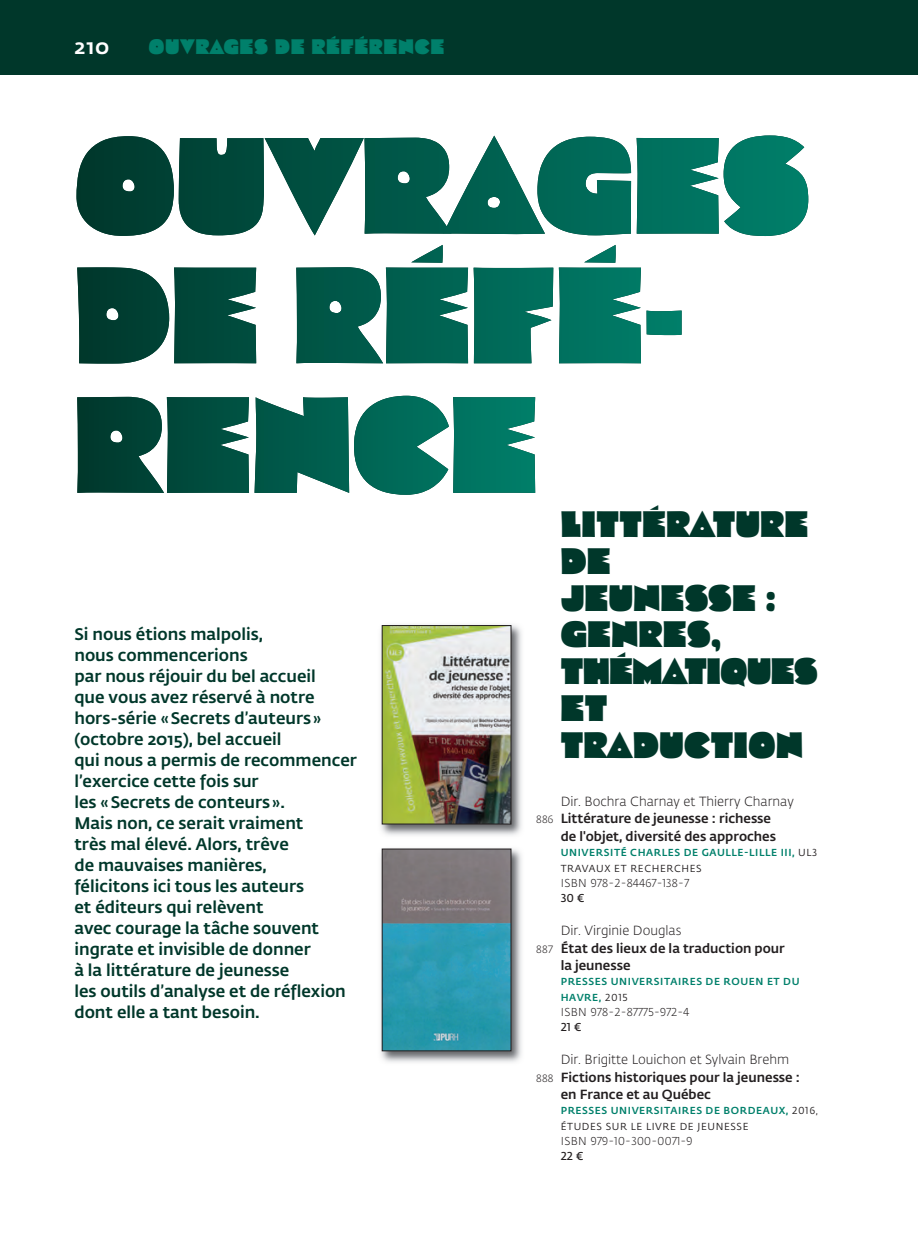
<style>
.page{position:relative;width:918px;height:1241px;background:#fff}
.page>*{position:absolute;margin:0;border:0;box-sizing:border-box;transform-origin:0 0}
.t1{font:36.75px/36.8px "Cooter Deuce";letter-spacing:.015em;color:#00372a}
.t2{font:21px "Cooter Deuce";letter-spacing:.05em;color:#00806b}
.t3{font:500 21px "Fedra Sans Pro";color:#fff}
.t4{font:500 16.62px/21px "Fedra Sans Pro";color:#00372a}
.t5{font:500 13.12px "Fedra Sans Pro";color:#231f20}
.t6{font:300 13.12px "Fedra Sans Pro";color:#231f20}
.t7{font:300 11.38px/15.2px "Fedra Sans Pro";letter-spacing:.035em;color:#231f20}
.t8{font:500 10.15px/15.4px "Fedra Sans Pro";letter-spacing:.06em;color:#00806b}
.s1{font-weight:300;font-size:10.5px}
.s2{font-weight:400;color:#231f20}
.s3{font-weight:600}
</style>
<div class="page">
<div style="left:0;top:0;width:918px;height:74px;background:#00372a"></div>
<img style="left:380px;top:624px;width:142px;height:439px">
<img style="left:384px;top:627px;width:125px;height:195px">
<div style="left:382px;top:625px;width:129px;height:199px;border:1px solid #231f20"></div>
<img style="left:384px;top:850px;width:125px;height:198px">
<div style="left:382px;top:848px;width:129px;height:202px;border:1px solid #231f20"></div>
<svg style="left:77px;top:395px;width:458px;height:99px"></svg>
<svg style="left:77px;top:245px;width:604px;height:118px"></svg>
<svg style="left:76px;top:136px;width:732px;height:100px"></svg>
<p class="t3" style="left:74px;top:38px;width:37px">210</p>
<p class="t2" style="left:149px;top:37px;width:297px">OUVRAGES DE RÉFÉRENCE</p>
<p class="t4" style="left:74px;top:625px;width:284px">Si nous étions malpolis,<br>nous commencerions<br>par nous réjouir du bel accueil<br>que vous avez réservé à notre hors-série « Secrets d’auteurs » (octobre 2015), bel accueil<br>qui nous a permis de recommencer l’exercice cette fois sur<br>les « Secrets de conteurs ».<br>Mais non, ce serait vraiment<br>très mal élevé. Alors, trêve<br>de mauvaises manières,<br>félicitons ici tous les auteurs<br>et éditeurs qui relèvent<br>avec courage la tâche souvent ingrate et invisible de donner<br>à la littérature de jeunesse<br>les outils d’analyse et de réflexion dont elle a tant besoin.</p>
<p class="t1" style="left:561px;top:507px;width:259px">LITTÉRATURE<br>DE<br>JEUNESSE :<br>GENRES,<br>ThÉMATIQUES<br>ET<br>TRADUCTION</p>
<p class="t6" style="left:561px;top:795px;width:234px">Dir. Bochra Charnay et Thierry Charnay</p>
<p class="t5" style="left:536px;top:813px;width:237px"><span class="s1">886</span> Littérature de jeunesse : richesse</p>
<p class="t5" style="left:561px;top:830px;width:217px">de l'objet, diversité des approches</p>
<p class="t8" style="left:561px;top:845px;width:258px">UNIVERSITÉ CHARLES DE GAULLE-LILLE III, <span class="s2">UL3<br>TRAVAUX ET RECHERCHES</span></p>
<p class="t7" style="left:561px;top:876px;width:130px">ISBN 978-2-84467-138-7<br><span class="s3">30 €</span></p>
<p class="t6" style="left:561px;top:924px;width:122px">Dir. Virginie Douglas</p>
<p class="t5" style="left:536px;top:942px;width:250px"><span class="s1">887</span> État des lieux de la traduction pour</p>
<p class="t5" style="left:561px;top:959px;width:71px">la jeunesse</p>
<p class="t8" style="left:561px;top:974px;width:240px">PRESSES UNIVERSITAIRES DE ROUEN ET DU<br>HAVRE, <span class="s2">2015</span></p>
<p class="t7" style="left:561px;top:1005px;width:130px">ISBN 978-2-87775-972-4<br><span class="s3">21 €</span></p>
<p class="t6" style="left:561px;top:1054px;width:230px">Dir. Brigitte Louichon et Sylvain Brehm</p>
<p class="t5" style="left:536px;top:1071px;width:265px"><span class="s1">888</span> Fictions historiques pour la jeunesse :</p>
<p class="t5" style="left:561px;top:1089px;width:152px">en France et au Québec</p>
<p class="t8" style="left:561px;top:1103px;width:259px">PRESSES UNIVERSITAIRES DE BORDEAUX, <span class="s2">2016,<br>ÉTUDES SUR LE LIVRE DE JEUNESSE</span></p>
<p class="t7" style="left:561px;top:1134px;width:133px">ISBN 979-10-300-0071-9<br><span class="s3">22 €</span></p>
</div>
